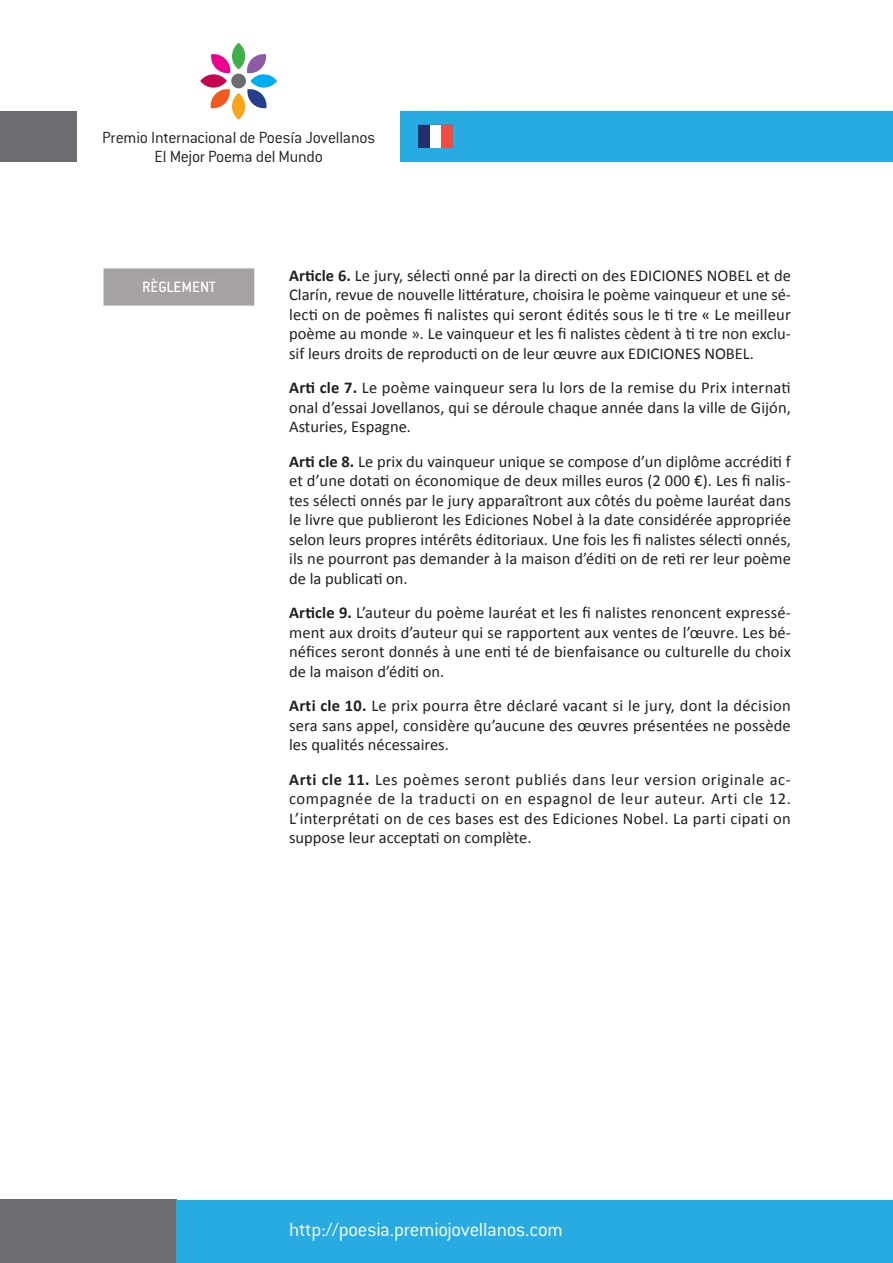
<style>
.page{position:relative;width:893px;height:1263px;background:#fff}
.page>*{position:absolute;margin:0;border:0;box-sizing:border-box;transform-origin:0 0}
.t1{font:300 21px "Conduit ITC Std";letter-spacing:-.015em;color:#fff}
.t2{font:300 17.7px/18.3px "Conduit ITC Std";letter-spacing:-.015em;color:#231f20;text-align:center}
.t3{font:16.5px/19.5px "Calibri";color:#231f20;text-align:justify}
.t4{font:500 16.5px "Conduit ITC Std";color:#fff}
.s1{font-weight:700}
</style>
<div class="page">
<div style="left:0;top:111px;width:77px;height:50px;background:#6c6d70"></div>
<div style="left:0;top:1200px;width:177px;height:63px;background:#6c6d70"></div>
<div style="left:400px;top:111px;width:493px;height:50px;background:#28abe1"></div>
<div style="left:177px;top:1200px;width:716px;height:63px;background:#28abe1"></div>
<div style="left:104px;top:268px;width:150px;height:38px;background:#a6a2a1"></div>
<div style="left:143px;top:279px;width:72px;height:13px;background:#a6a2a1"></div>
<div style="left:232px;top:43px;width:13px;height:26px;background:#40ae49;border-radius:50%"></div>
<svg style="left:232px;top:93px;width:13px;height:27px"></svg>
<svg style="left:247px;top:54px;width:20px;height:20px"></svg>
<svg style="left:250px;top:74px;width:27px;height:14px"></svg>
<svg style="left:247px;top:89px;width:20px;height:20px"></svg>
<svg style="left:211px;top:54px;width:20px;height:20px"></svg>
<svg style="left:200px;top:74px;width:27px;height:14px"></svg>
<svg style="left:210px;top:89px;width:20px;height:20px"></svg>
<div style="left:231px;top:74px;width:15px;height:14px;background:#6c6d70;border-radius:50%"></div>
<div style="left:419px;top:125px;width:11px;height:22px;background:#22316c"></div>
<div style="left:430px;top:125px;width:11px;height:22px;background:#fff"></div>
<div style="left:441px;top:125px;width:11px;height:22px;background:#ef4c42"></div>
<p class="t2" style="left:102px;top:128px;width:274px">Premio Internacional de Poesía Jovellanos<br>El Mejor Poema del Mundo</p>
<p class="t4" style="left:142px;top:277px;width:75px">RÈGLEMENT</p>
<p class="t3" style="left:289px;top:265px;width:503px"><span class="s1">Article 6.</span> Le jury, sélecti onné par la directi on des EDICIONES NOBEL et de Clarín, revue de nouvelle littérature, choisira le poème vainqueur et une sé&shy;lecti on de poèmes fi nalistes qui seront édités sous le ti tre « Le meilleur poème au monde ». Le vainqueur et les fi nalistes cèdent à ti tre non exclu&shy;sif leurs droits de reproducti on de leur œuvre aux EDICIONES NOBEL.</p>
<p class="t3" style="left:289px;top:377px;width:503px"><span class="s1">Arti cle 7.</span> Le poème vainqueur sera lu lors de la remise du Prix internati onal d’essai Jovellanos, qui se déroule chaque année dans la ville de Gijón, Asturies, Espagne.</p>
<p class="t3" style="left:289px;top:451px;width:503px"><span class="s1">Arti cle 8.</span> Le prix du vainqueur unique se compose d’un diplôme accréditi f et d’une dotati on économique de deux milles euros (2 000 €). Les fi nalis&shy;tes sélecti onnés par le jury apparaîtront aux côtés du poème lauréat dans le livre que publieront les Ediciones Nobel à la date considérée appropriée selon leurs propres intérêts éditoriaux. Une fois les fi nalistes sélecti onnés, ils ne pourront pas demander à la maison d’éditi on de reti rer leur poème de la publicati on.</p>
<p class="t3" style="left:289px;top:602px;width:503px"><span class="s1">Article 9.</span> L’auteur du poème lauréat et les fi nalistes renoncent expressé&shy;ment aux droits d’auteur qui se rapportent aux ventes de l’œuvre. Les bé&shy;néfices seront donnés à une enti té de bienfaisance ou culturelle du choix de la maison d’éditi on.</p>
<p class="t3" style="left:289px;top:695px;width:503px"><span class="s1">Arti cle 10.</span> Le prix pourra être déclaré vacant si le jury, dont la décision sera sans appel, considère qu’aucune des œuvres présentées ne possède les qualités nécessaires.</p>
<p class="t3" style="left:289px;top:769px;width:503px"><span class="s1">Arti cle 11.</span> Les poèmes seront publiés dans leur version originale ac&shy;compagnée de la traducti on en espagnol de leur auteur. Arti cle 12.<br>L’interprétati on de ces bases est des Ediciones Nobel. La parti cipati on suppose leur acceptati on complète.</p>
<p class="t1" style="left:289px;top:1217px;width:275px">http://poesia.premiojovellanos.com</p>
</div>
